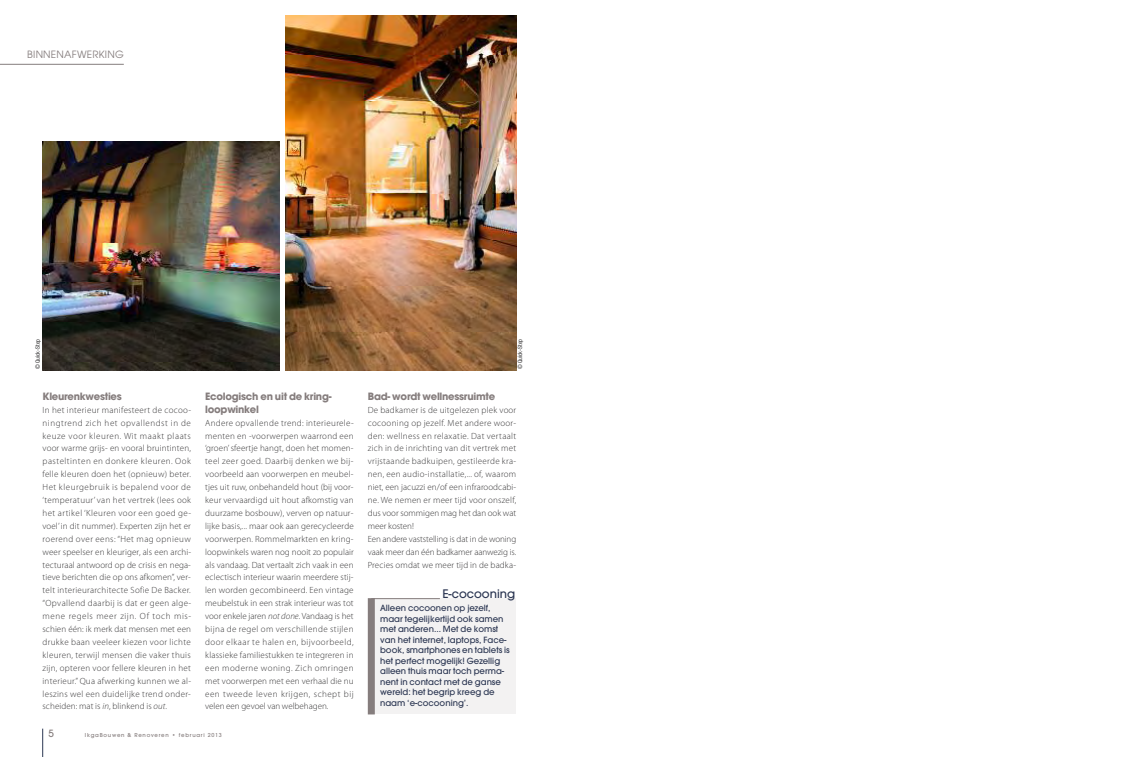
<style>
.page{position:relative;width:1146px;height:757px;background:#fff}
.page>*{position:absolute;margin:0;border:0;box-sizing:border-box;transform-origin:0 0}
.t1{font:500 13px "Avant Gard";color:#2c3753}
.t2{font:500 11px "Avant Gard";color:#857d7d}
.t3{font:700 10px/12.9px "Avant Garde LT";letter-spacing:-.025em;color:#857d7d}
.t4{font:10px "Avant Garde";letter-spacing:.025em;color:#857d7d}
.t5{font:300 9px/12.9px "Myriad Pro";letter-spacing:.025em;color:#393839;text-align:justify}
.t6{font:500 8.5px/10.5px "Avant Garde LT";color:#2c3753}
.t7{font:500 6px "Avant Gard";letter-spacing:.125em;color:#857d7d}
.t8{font:condensed 6px "Helvetica Neue";color:#393839}
.s1{font-style:italic}
</style>
<div class="page">
<svg style="left:42px;top:729px;width:1px;height:28px"></svg>
<hr style="left:0;top:64px;width:124px;height:1px;background:#857d7d">
<img style="left:43px;top:142px;width:236px;height:228px">
<img style="left:285px;top:15px;width:231px;height:355px">
<div style="left:372px;top:598px;width:144px;height:116px;background:#f3f2f2"></div>
<hr style="left:371px;top:598px;width:69px;height:1px;background:#857d7d">
<div style="left:368px;top:598px;width:7px;height:116px;background:#857d7d"></div>
<p class="t4" style="left:27px;top:49px;width:98px">BINNENAFWERKING</p>
<p class="t8" style="left:36px;top:369px;width:32px;rotate:-90deg">© Quick-Step</p>
<p class="t8" style="left:517px;top:369px;width:32px;rotate:-90deg">© Quick-Step</p>
<p class="t3" style="left:43px;top:391px;width:81px">Kleurenkwesties</p>
<p class="t5" style="left:42px;top:404px;width:150px">In het interieur manifesteert de cocoo&shy;ningtrend zich het opvallendst in de keuze voor kleuren. Wit maakt plaats voor warme grijs- en vooral bruintinten, pasteltinten en donkere kleuren. Ook felle kleuren doen het (opnieuw) beter.<br>Het kleurgebruik is bepalend voor de ‘temperatuur’ van het vertrek (lees ook het artikel ‘Kleuren voor een goed ge&shy;voel’ in dit nummer). Experten zijn het er roerend over eens: “Het mag opnieuw weer speelser en kleuriger, als een archi&shy;tecturaal antwoord op de crisis en nega&shy;tieve berichten die op ons afkomen”, ver&shy;telt interieurarchitecte Sofie De Backer. “Opvallend daarbij is dat er geen alge&shy;mene regels meer zijn. Of toch mis&shy;schien één: ik merk dat mensen met een drukke baan veeleer kiezen voor lichte kleuren, terwijl mensen die vaker thuis zijn, opteren voor fellere kleuren in het interieur.” Qua afwerking kunnen we al&shy;leszins wel een duidelijke trend onder&shy;scheiden: mat is <span class="s1">in</span>, blinkend is <span class="s1">out</span>.</p>
<p class="t3" style="left:205px;top:391px;width:128px">Ecologisch en uit de kring&shy;loopwinkel</p>
<p class="t5" style="left:205px;top:417px;width:150px">Andere opvallende trend: interieurele&shy;menten en -voorwerpen waarrond een ‘groen’ sfeertje hangt, doen het momen&shy;teel zeer goed. Daarbij denken we bij&shy;voorbeeld aan voorwerpen en meubel&shy;tjes uit ruw, onbehandeld hout (bij voor&shy;keur vervaardigd uit hout afkomstig van duurzame bosbouw), verven op natuur&shy;lijke basis,... maar ook aan gerecycleerde voorwerpen. Rommelmarkten en kring&shy;loopwinkels waren nog nooit zo populair als vandaag. Dat vertaalt zich vaak in een eclectisch interieur waarin meerdere stij&shy;len worden gecombineerd. Een vintage meubelstuk in een strak interieur was tot voor enkele jaren <span class="s1">not done</span>. Vandaag is het bijna de regel om verschillende stijlen door elkaar te halen en, bijvoorbeeld, klassieke familiestukken te integreren in een moderne woning. Zich omringen met voorwerpen met een verhaal die nu een tweede leven krijgen, schept bij velen een gevoel van welbehagen.</p>
<p class="t2" style="left:48px;top:727px;width:7px">5</p>
<p class="t7" style="left:85px;top:732px;width:138px">IkgaBouwen &amp; Renoveren • februari 2013</p>
<p class="t3" style="left:368px;top:391px;width:129px">Bad- wordt wellnessruimte</p>
<p class="t5" style="left:368px;top:404px;width:150px;text-align:left">De badkamer is de uitgelezen plek voor cocooning op jezelf. Met andere woor&shy;den: wellness en relaxatie. Dat vertaalt zich in de inrichting van dit vertrek met vrijstaande badkuipen, gestileerde kra&shy;nen, een audio-installatie,... of, waarom niet, een jacuzzi en/of een infraroodcabi&shy;ne. We nemen er meer tijd voor onszelf, dus voor sommigen mag het dan ook wat meer kosten!<br>Een andere vaststelling is dat in de woning vaak meer dan één badkamer aanwezig is.<br>Precies omdat we meer tijd in de badka-</p>
<h1 class="t1" style="left:442px;top:586px;width:74px">E-cocooning</h1>
<p class="t6" style="left:380px;top:603px;width:131px">Alleen cocoonen op jezelf, maar tegelijkertijd ook samen met anderen... Met de komst van het internet, laptops, Face&shy;book, smartphones en tablets is het perfect mogelijk! Gezellig alleen thuis maar toch perma&shy;nent in contact met de ganse wereld: het begrip kreeg de naam ‘e-cocooning’.</p>
</div>
